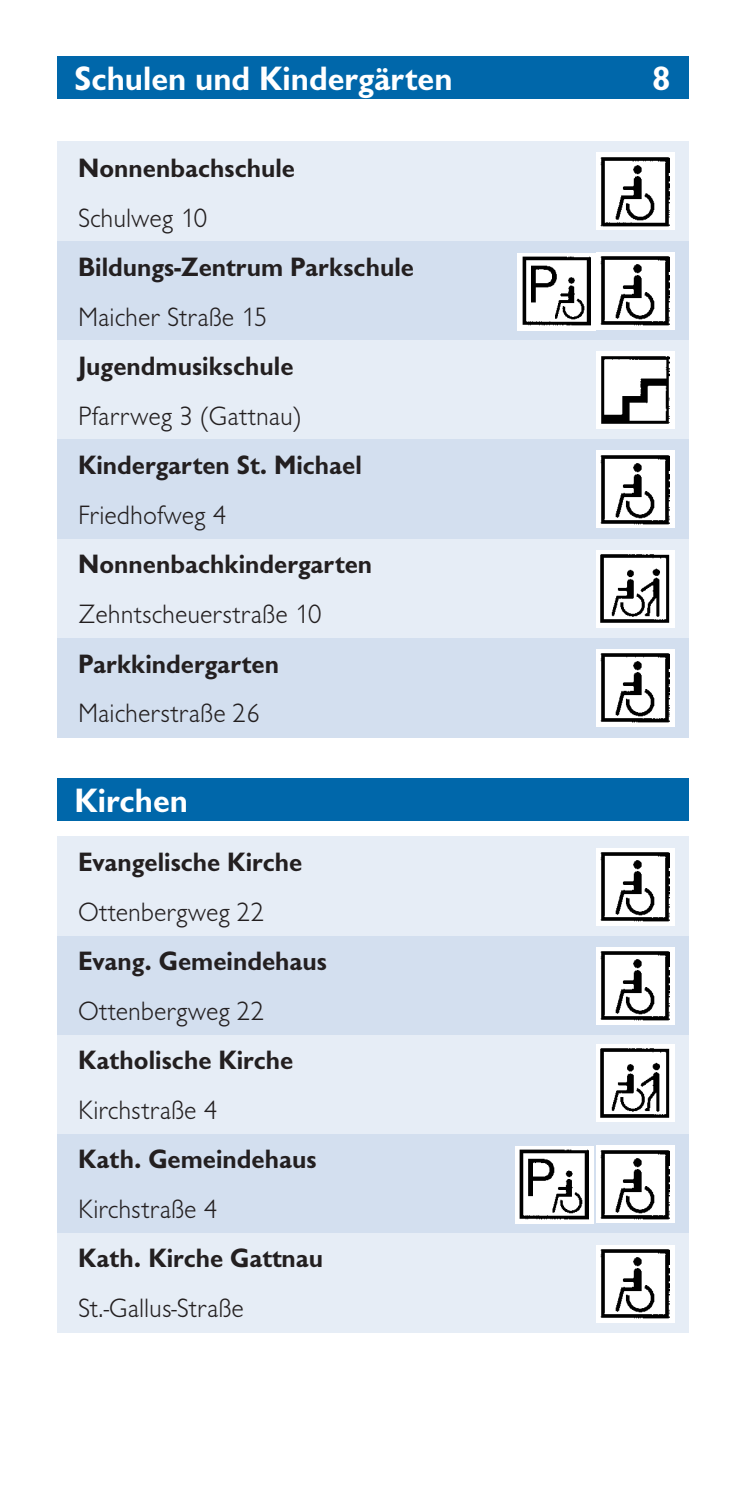
<style>
.page{position:relative;width:745px;height:1489px;background:#fff}
.page>*{position:absolute;margin:0;border:0;box-sizing:border-box;transform-origin:0 0}
.t1{font:700 35px "Giltus T";color:#fff}
.t2{font:700 27.5px "Giltus T";color:#231f20}
.t3{font:300 27.5px "Giltus T";color:#231f20}
</style>
<div class="page">
<div style="left:57px;top:142px;width:630px;height:99px;background:#e6edf6"></div>
<div style="left:57px;top:241px;width:630px;height:99px;background:#d3dfef"></div>
<div style="left:57px;top:340px;width:630px;height:99px;background:#e6edf6"></div>
<div style="left:57px;top:439px;width:630px;height:100px;background:#d3dfef"></div>
<div style="left:57px;top:539px;width:630px;height:99px;background:#e6edf6"></div>
<div style="left:57px;top:836px;width:630px;height:99px;background:#e6edf6"></div>
<div style="left:57px;top:935px;width:630px;height:100px;background:#d3dfef"></div>
<div style="left:57px;top:1035px;width:630px;height:99px;background:#e6edf6"></div>
<div style="left:57px;top:1134px;width:630px;height:99px;background:#d3dfef"></div>
<div style="left:57px;top:1233px;width:630px;height:99px;background:#e6edf6"></div>
<div style="left:57px;top:638px;width:630px;height:99px;background:#d3dfef"></div>
<div style="left:57px;top:57px;width:630px;height:42px;background:#0067aa"></div>
<div style="left:595px;top:152px;width:78px;height:78px;background:#fff"></div>
<img style="left:600px;top:157px;width:69px;height:69px">
<div style="left:595px;top:252px;width:78px;height:78px;background:#fff"></div>
<img style="left:600px;top:256px;width:69px;height:69px">
<div style="left:595px;top:351px;width:78px;height:78px;background:#fff"></div>
<img style="left:601px;top:356px;width:68px;height:68px">
<div style="left:595px;top:450px;width:78px;height:78px;background:#fff"></div>
<img style="left:600px;top:455px;width:69px;height:69px">
<div style="left:595px;top:847px;width:78px;height:78px;background:#fff"></div>
<img style="left:600px;top:852px;width:69px;height:69px">
<div style="left:595px;top:946px;width:78px;height:78px;background:#fff"></div>
<img style="left:600px;top:951px;width:69px;height:69px">
<div style="left:595px;top:1145px;width:78px;height:78px;background:#fff"></div>
<img style="left:600px;top:1150px;width:69px;height:69px">
<div style="left:595px;top:1244px;width:78px;height:78px;background:#fff"></div>
<img style="left:600px;top:1249px;width:69px;height:69px">
<div style="left:595px;top:549px;width:78px;height:78px;background:#fff"></div>
<img style="left:600px;top:554px;width:69px;height:69px">
<div style="left:595px;top:648px;width:78px;height:78px;background:#fff"></div>
<img style="left:600px;top:653px;width:69px;height:69px">
<div style="left:57px;top:778px;width:630px;height:42px;background:#0067aa"></div>
<div style="left:517px;top:252px;width:78px;height:78px;background:#fff"></div>
<img style="left:522px;top:256px;width:68px;height:70px">
<svg style="left:515px;top:1146px;width:78px;height:77px"></svg>
<img style="left:519px;top:1149px;width:69px;height:69px">
<svg style="left:596px;top:1044px;width:77px;height:77px"></svg>
<img style="left:599px;top:1047px;width:70px;height:70px">
<p class="t1" style="left:74px;top:58px;width:379px">Schulen und Kindergärten</p>
<p class="t1" style="left:651px;top:58px;width:20px">8</p>
<p class="t2" style="left:78px;top:152px;width:218px">Nonnenbachschule</p>
<p class="t3" style="left:78px;top:201px;width:131px">Schulweg 10</p>
<p class="t2" style="left:78px;top:251px;width:337px">Bildungs-Zentrum Parkschule</p>
<p class="t3" style="left:78px;top:300px;width:191px">Maicher Straße 15</p>
<p class="t2" style="left:78px;top:350px;width:217px">Jugendmusik schule</p>
<p class="t3" style="left:78px;top:399px;width:225px">Pfarrweg 3 (Gattnau)</p>
<p class="t2" style="left:78px;top:449px;width:285px">Kindergarten St. Michael</p>
<p class="t3" style="left:78px;top:498px;width:150px">Friedhofweg 4</p>
<p class="t2" style="left:78px;top:548px;width:295px">Nonnenbach kindergarten</p>
<p class="t3" style="left:78px;top:597px;width:245px">Zehntscheuerstraße 10</p>
<p class="t2" style="left:78px;top:647px;width:202px">Parkkinder garten</p>
<p class="t3" style="left:78px;top:696px;width:184px">Maicherstraße 26</p>
<p class="t1" style="left:74px;top:779px;width:115px">Kirchen</p>
<p class="t2" style="left:78px;top:845px;width:225px">Evangelische Kirche</p>
<p class="t3" style="left:78px;top:895px;width:188px">Ottenbergweg 22</p>
<p class="t2" style="left:78px;top:944px;width:250px">Evang. Gemeindehaus</p>
<p class="t3" style="left:78px;top:994px;width:188px">Ottenbergweg 22</p>
<p class="t2" style="left:78px;top:1043px;width:217px">Katholische Kirche</p>
<p class="t3" style="left:78px;top:1093px;width:141px">Kirchstraße 4</p>
<p class="t2" style="left:78px;top:1142px;width:240px">Kath. Gemeindehaus</p>
<p class="t3" style="left:78px;top:1192px;width:141px">Kirchstraße 4</p>
<p class="t2" style="left:78px;top:1241px;width:246px">Kath. Kirche Gattnau</p>
<p class="t3" style="left:78px;top:1291px;width:167px">St.-Gallus-Straße</p>
</div>
